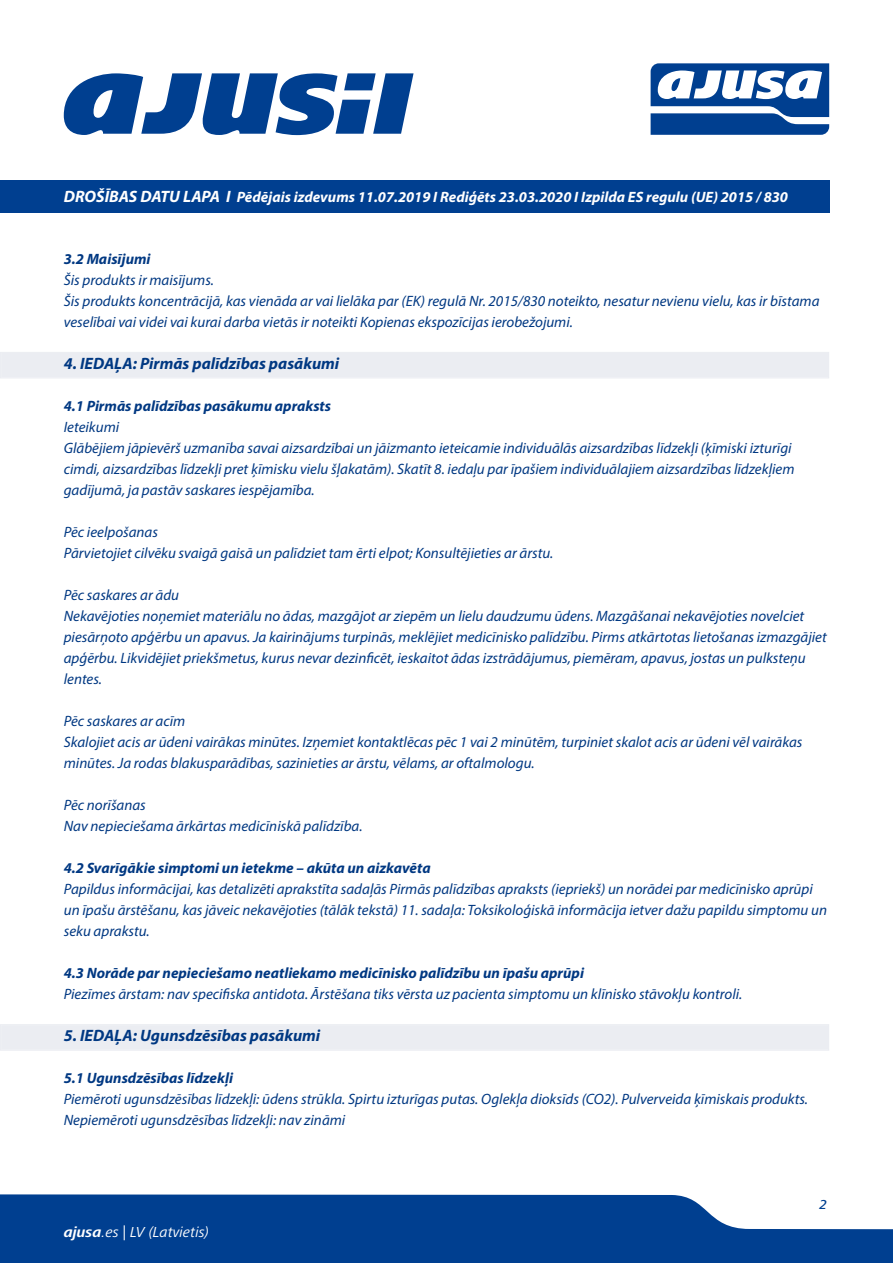
<style>
.page{position:relative;width:893px;height:1263px;background:#fff}
.page>*{position:absolute;margin:0;border:0;box-sizing:border-box;transform-origin:0 0}
.t1{font:italic 700 16.5px "Myriad Pro";color:#003882}
.t2{font:italic 15px/21px "Myriad Pro";color:#003882}
.t3{font:italic 700 15px "Myriad Pro";color:#003882}
.t4{font:italic 700 15px "Myriad Pro";color:#fff}
.t5{font:italic 15px "Frutiger Next LT";color:#fff}
.t6{font:italic 500 13.5px "Frutiger Next LT";color:#003f90}
.s1{font-size:16.5px}
.s2{font-weight:700}
</style>
<div class="page">
<svg style="left:0;top:1194px;width:893px;height:69px;background:#1c549c"></svg>
<svg style="left:651px;top:63px;width:178px;height:72px"></svg>
<svg style="left:64px;top:73px;width:350px;height:62px"></svg>
<div style="left:0;top:180px;width:829px;height:33px;background:#003f90"></div>
<div style="left:0;top:352px;width:829px;height:26px;background:#ebedf2"></div>
<div style="left:0;top:1024px;width:829px;height:27px;background:#ebedf2"></div>
<p class="t4" style="left:64px;top:187px;width:726px"><span class="s1">DROŠĪBAS DATU LAPA I</span> Pēdējais izdevums 11.07.2019 I Rediģēts 23.03.2020 I Izpilda ES regulu (UE) 2015 / 830</p>
<p class="t3" style="left:64px;top:249px;width:88px">3.2 Maisījumi</p>
<p class="t2" style="left:64px;top:269px;width:757px">Šis produkts ir maisījums.<br>Šis produkts koncentrācijā, kas vienāda ar vai lielāka par (EK) regulā Nr. 2015/830 noteikto, nesatur nevienu vielu, kas ir bīstama veselībai vai videi vai kurai darba vietās ir noteikti Kopienas ekspozīcijas ierobežojumi.</p>
<p class="t1" style="left:64px;top:353px;width:277px">4. IEDAĻA: Pirmās palīdzības pasākumi</p>
<p class="t3" style="left:64px;top:396px;width:269px">4.1 Pirmās palīdzības pasākumu apraksts</p>
<p class="t2" style="left:64px;top:416px;width:732px">Ieteikumi<br>Glābējiem jāpievērš uzmanība savai aizsardzībai un jāizmanto ieteicamie individuālās aizsardzības līdzekļi (ķīmiski izturīgi cimdi, aizsardzības līdzekļi pret ķīmisku vielu šļakatām). Skatīt 8. iedaļu par īpašiem individuālajiem aizsardzības līdzekļiem gadījumā, ja pastāv saskares iespējamība.</p>
<p class="t2" style="left:64px;top:521px;width:491px">Pēc ieelpošanas<br>Pārvietojiet cilvēku svaigā gaisā un palīdziet tam ērti elpot; Konsultējieties ar ārstu.</p>
<p class="t2" style="left:64px;top:584px;width:764px">Pēc saskares ar ādu<br>Nekavējoties noņemiet materiālu no ādas, mazgājot ar ziepēm un lielu daudzumu ūdens. Mazgāšanai nekavējoties novelciet piesārņoto apģērbu un apavus. Ja kairinājums turpinās, meklējiet medicīnisko palīdzību. Pirms atkārtotas lietošanas izmazgājiet apģērbu. Likvidējiet priekšmetus, kurus nevar dezinficēt, ieskaitot ādas izstrādājumus, piemēram, apavus, jostas un pulksteņu lentes.</p>
<p class="t2" style="left:64px;top:710px;width:740px">Pēc saskares ar acīm<br>Skalojiet acis ar ūdeni vairākas minūtes. Izņemiet kontaktlēcas pēc 1 vai 2 minūtēm, turpiniet skalot acis ar ūdeni vēl vairākas minūtes. Ja rodas blakusparādības, sazinieties ar ārstu, vēlams, ar oftalmologu.</p>
<p class="t2" style="left:64px;top:794px;width:300px">Pēc norīšanas<br>Nav nepieciešama ārkārtas medicīniskā palīdzība.</p>
<p class="t3" style="left:64px;top:858px;width:368px">4.2 Svarīgākie simptomi un ietekme – akūta un aizkavēta</p>
<p class="t2" style="left:64px;top:878px;width:765px">Papildus informācijai, kas detalizēti aprakstīta sadaļās Pirmās palīdzības apraksts (iepriekš) un norādei par medicīnisko aprūpi un īpašu ārstēšanu, kas jāveic nekavējoties (tālāk tekstā) 11. sadaļa: Toksikoloģiskā informācija ietver dažu papildu simptomu un seku aprakstu.</p>
<p class="t3" style="left:64px;top:963px;width:522px">4.3 Norāde par nepieciešamo neatliekamo medicīnisko palīdzību un īpašu aprūpi</p>
<p class="t2" style="left:64px;top:983px;width:680px">Piezīmes ārstam: nav specifiska antidota. Ārstēšana tiks vērsta uz pacienta simptomu un klīnisko stāvokļu kontroli.</p>
<p class="t1" style="left:64px;top:1025px;width:258px">5. IEDAĻA: Ugunsdzēsības pasākumi</p>
<p class="t3" style="left:64px;top:1068px;width:171px">5.1 Ugunsdzēsības līdzekļi</p>
<p class="t2" style="left:64px;top:1088px;width:746px">Piemēroti ugunsdzēsības līdzekļi: ūdens strūkla. Spirtu izturīgas putas. Oglekļa dioksīds (CO2). Pulverveida ķīmiskais produkts.<br>Nepiemēroti ugunsdzēsības līdzekļi: nav zināmi</p>
<p class="t5" style="left:64px;top:1223px;width:147px"><span class="s2">ajusa</span>.es | LV (Latvietis)</p>
<p class="t6" style="left:820px;top:1197px;width:9px">2</p>
</div>
